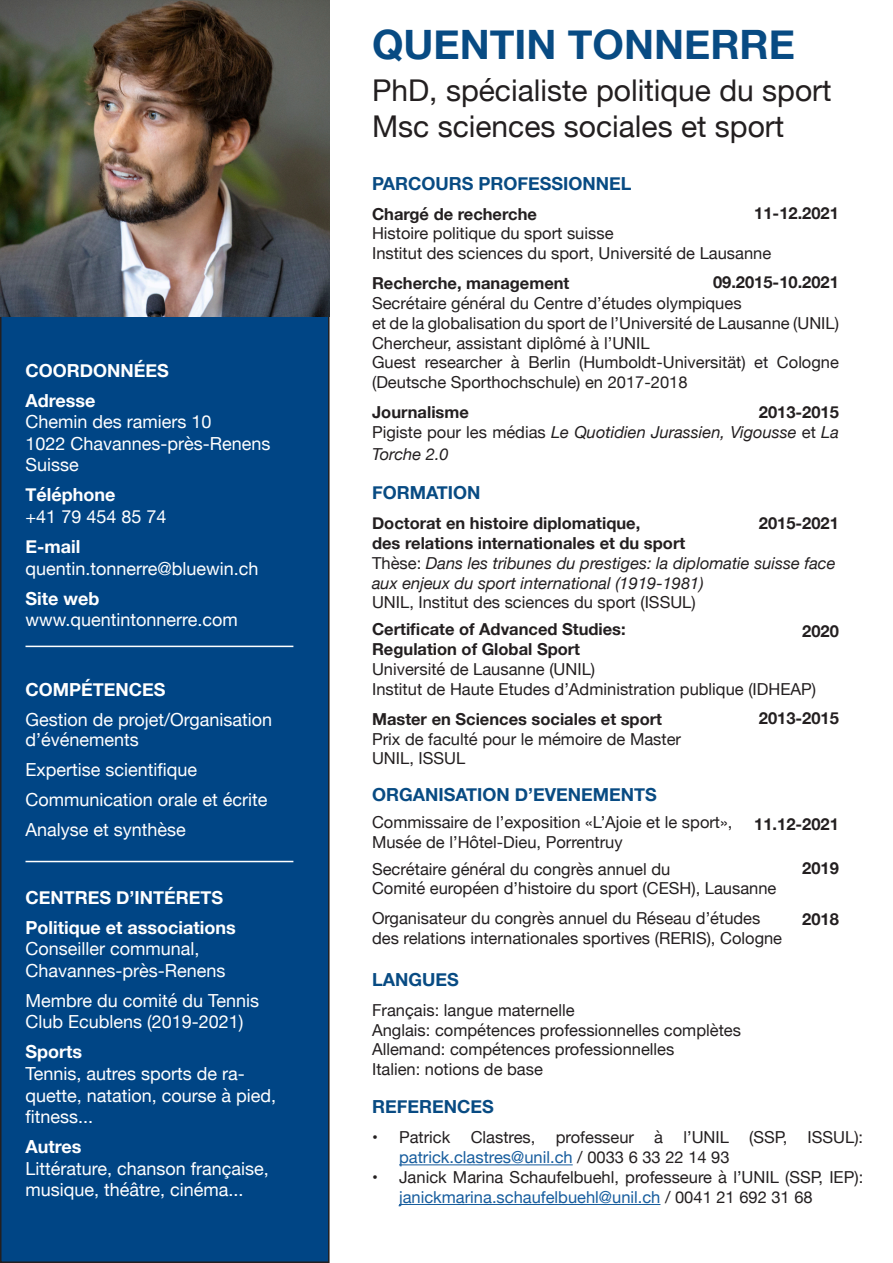
<style>
.page{position:relative;width:893px;height:1263px;background:#fff}
.page>*{position:absolute;margin:0;border:0;box-sizing:border-box;transform-origin:0 0}
.t1{font:700 40.5px "Helvetica Neue";color:#084b83}
.t2{font:30px "Helvetica Neue";color:#231f20}
.t3{font:18px/21.6px "Helvetica Neue";color:#fff}
.t4{font:700 18px "Helvetica Neue";color:#fff}
.t5{font:700 18px "Helvetica Neue";color:#084b83}
.t6{font:16.5px/19.8px "Helvetica Neue";color:#231f20}
.t7{font:700 16.5px/19.8px "Helvetica Neue";color:#231f20}
.t8{font:italic 16.5px/21.6px "Helvetica Neue";color:#231f20}
.s1{font-weight:700}
.s2{font-style:normal}
.s3{color:#175d9e}
</style>
<div class="page">
<div style="left:1px;top:1px;width:328px;height:1261px;background:#004585"></div>
<img style="left:0;top:0;width:330px;height:317px">
<hr style="left:26px;top:646px;width:267px;height:1px;background:#fff">
<hr style="left:26px;top:861px;width:267px;height:1px;background:#fff">
<hr style="left:399px;top:1164px;width:174px;height:1px;background:#175d9e">
<hr style="left:399px;top:1204px;width:261px;height:1px;background:#175d9e">
<p class="t4" style="left:26px;top:356px;width:145px">COORDONNÉES</p>
<p class="t3" style="left:26px;top:390px;width:188px"><span class="s1">Adresse<br></span>Chemin des ramiers 10</p>
<p class="t3" style="left:26px;top:434px;width:247px">1022 Chavannes-près-Renens</p>
<p class="t3" style="left:26px;top:455px;width:55px">Suisse</p>
<p class="t3" style="left:26px;top:485px;width:142px"><span class="s1">Téléphone<br></span>+41 79 454 85 74</p>
<p class="t3" style="left:26px;top:537px;width:235px"><span class="s1">E-mail </span>quentin.tonnerre@bluewin.ch</p>
<p class="t3" style="left:26px;top:588px;width:214px"><span class="s1">Site web </span>www.quentintonnerre.com</p>
<p class="t4" style="left:26px;top:675px;width:142px">COMPÉTENCES</p>
<p class="t3" style="left:26px;top:710px;width:248px">Gestion de projet/Organisation</p>
<p class="t3" style="left:26px;top:729px;width:115px">d’événements</p>
<p class="t3" style="left:26px;top:759px;width:173px">Expertise scientifique</p>
<p class="t3" style="left:26px;top:789px;width:244px">Communication orale et écrite</p>
<p class="t3" style="left:26px;top:819px;width:162px">Analyse et synthèse</p>
<p class="t4" style="left:26px;top:883px;width:199px">CENTRES D’INTÉRETS</p>
<p class="t4" style="left:26px;top:913px;width:212px">Politique et associations</p>
<p class="t3" style="left:26px;top:939px;width:202px">Conseiller communal,<br>Chavannes-près-Renens</p>
<p class="t3" style="left:26px;top:990px;width:235px">Membre du comité du Tennis<br>Club Ecublens (2019-2021)</p>
<p class="t4" style="left:26px;top:1038px;width:58px">Sports</p>
<p class="t3" style="left:26px;top:1064px;width:252px">Tennis, autres sports de ra&shy;quette, natation, course à pied, fitness...</p>
<p class="t4" style="left:26px;top:1132px;width:58px">Autres</p>
<p class="t3" style="left:26px;top:1158px;width:245px">Littérature, chanson française,</p>
<p class="t3" style="left:26px;top:1180px;width:220px">musique, théâtre, cinéma...</p>
<p class="t1" style="left:372px;top:13px;width:424px">QUENTIN TONNERRE</p>
<p class="t2" style="left:372px;top:68px;width:461px">PhD, spécialiste politique du sport</p>
<p class="t2" style="left:372px;top:104px;width:414px">Msc sciences sociales et sport</p>
<p class="t5" style="left:372px;top:169px;width:261px">PARCOURS PROFESSIONNEL</p>
<p class="t7" style="left:372px;top:204px;width:166px">Chargé de recherche</p>
<p class="t6" style="left:372px;top:225px;width:243px">Histoire politique du sport suisse</p>
<p class="t6" style="left:372px;top:244px;width:401px">Institut des sciences du sport, Université de Lausanne</p>
<p class="t7" style="left:372px;top:274px;width:199px">Recherche, management</p>
<p class="t6" style="left:372px;top:294px;width:371px">Secrétaire général du Centre d’études olympiques</p>
<p class="t6" style="left:372px;top:314px;width:468px">et de la globalisation du sport de l’Université de Lausanne (UNIL)</p>
<p class="t6" style="left:372px;top:334px;width:279px">Chercheur, assistant diplômé à l’UNIL</p>
<p class="t6" style="left:372px;top:354px;width:468px">Guest researcher à Berlin (Humboldt-Universität) et Cologne (Deutsche Sporthochschule) en 2017-2018</p>
<p class="t7" style="left:372px;top:403px;width:98px">Journalisme</p>
<p class="t8" style="left:372px;top:422px;width:468px"><span class="s2">Pigiste pour les médias</span> Le Quotidien Jurassien, Vigousse <span class="s2">et</span> La<br>Torche 2.0</p>
<p class="t5" style="left:372px;top:479px;width:110px">FORMATION</p>
<p class="t7" style="left:372px;top:514px;width:315px">Doctorat en histoire diplomatique,<br>des relations internationales et du sport</p>
<p class="t8" style="left:372px;top:554px;width:465px;line-height:19.8px"><span class="s2">Thèse:</span> Dans les tribunes du prestiges: la diplomatie suisse face aux enjeux du sport international (1919-1981)</p>
<p class="t6" style="left:372px;top:593px;width:325px">UNIL, Institut des sciences du sport (ISSUL)</p>
<p class="t7" style="left:372px;top:620px;width:255px">Certificate of Advanced Studies:<br>Regulation of Global Sport</p>
<p class="t6" style="left:372px;top:660px;width:225px">Université de Lausanne (UNIL)</p>
<p class="t6" style="left:372px;top:680px;width:446px">Institut de Haute Etudes d’Administration publique (IDHEAP)</p>
<p class="t7" style="left:372px;top:709px;width:291px">Master en Sciences sociales et sport</p>
<p class="t6" style="left:372px;top:730px;width:310px">Prix de faculté pour le mémoire de Master</p>
<p class="t6" style="left:372px;top:749px;width:95px">UNIL, ISSUL</p>
<p class="t7" style="left:754px;top:204px;width:86px">11-12.2021</p>
<p class="t7" style="left:713px;top:273px;width:127px">09.2015-10.2021</p>
<p class="t7" style="left:759px;top:402px;width:82px">2013-2015</p>
<p class="t7" style="left:759px;top:514px;width:82px">2015-2021</p>
<p class="t7" style="left:802px;top:621px;width:38px">2020</p>
<p class="t7" style="left:759px;top:709px;width:82px">2013-2015</p>
<p class="t5" style="left:372px;top:780px;width:286px">ORGANISATION D’EVENEMENTS</p>
<p class="t6" style="left:372px;top:813px;width:362px">Commissaire de l’exposition «L’Ajoie et le sport»,</p>
<p class="t6" style="left:372px;top:833px;width:252px">Musée de l’Hôtel-Dieu, Porrentruy</p>
<p class="t6" style="left:372px;top:860px;width:300px">Secrétaire général du congrès annuel du</p>
<p class="t6" style="left:372px;top:879px;width:406px">Comité européen d’histoire du sport (CESH), Lausanne</p>
<p class="t6" style="left:372px;top:909px;width:390px">Organisateur du congrès annuel du Réseau d’études</p>
<p class="t6" style="left:372px;top:929px;width:412px">des relations internationales sportives (RERIS), Cologne</p>
<p class="t7" style="left:754px;top:814px;width:86px">11.12-2021</p>
<p class="t7" style="left:802px;top:859px;width:38px">2019</p>
<p class="t7" style="left:802px;top:909px;width:38px">2018</p>
<p class="t5" style="left:372px;top:965px;width:88px">LANGUES</p>
<p class="t6" style="left:372px;top:1001px;width:204px">Français: langue maternelle</p>
<p class="t6" style="left:372px;top:1021px;width:370px">Anglais: compétences professionnelles complètes</p>
<p class="t6" style="left:372px;top:1041px;width:304px">Allemand: compétences professionnelles</p>
<p class="t6" style="left:372px;top:1060px;width:172px">Italien: notions de base</p>
<p class="t5" style="left:372px;top:1093px;width:123px">REFERENCES</p>
<p class="t6" style="left:399px;top:1128px;width:466px;text-indent:-27px">• Patrick Clastres, professeur à l’UNIL (SSP, ISSUL): <span class="s3">patrick.clastres@unil.ch</span> / 0033 6 33 22 14 93</p>
<p class="t6" style="left:399px;top:1168px;width:466px;text-indent:-27px">• Janick Marina Schaufelbuehl, professeure à l’UNIL (SSP, IEP): <span class="s3">janickmarina.schaufelbuehl@unil.ch</span> / 0041 21 692 31 68</p>
</div>
